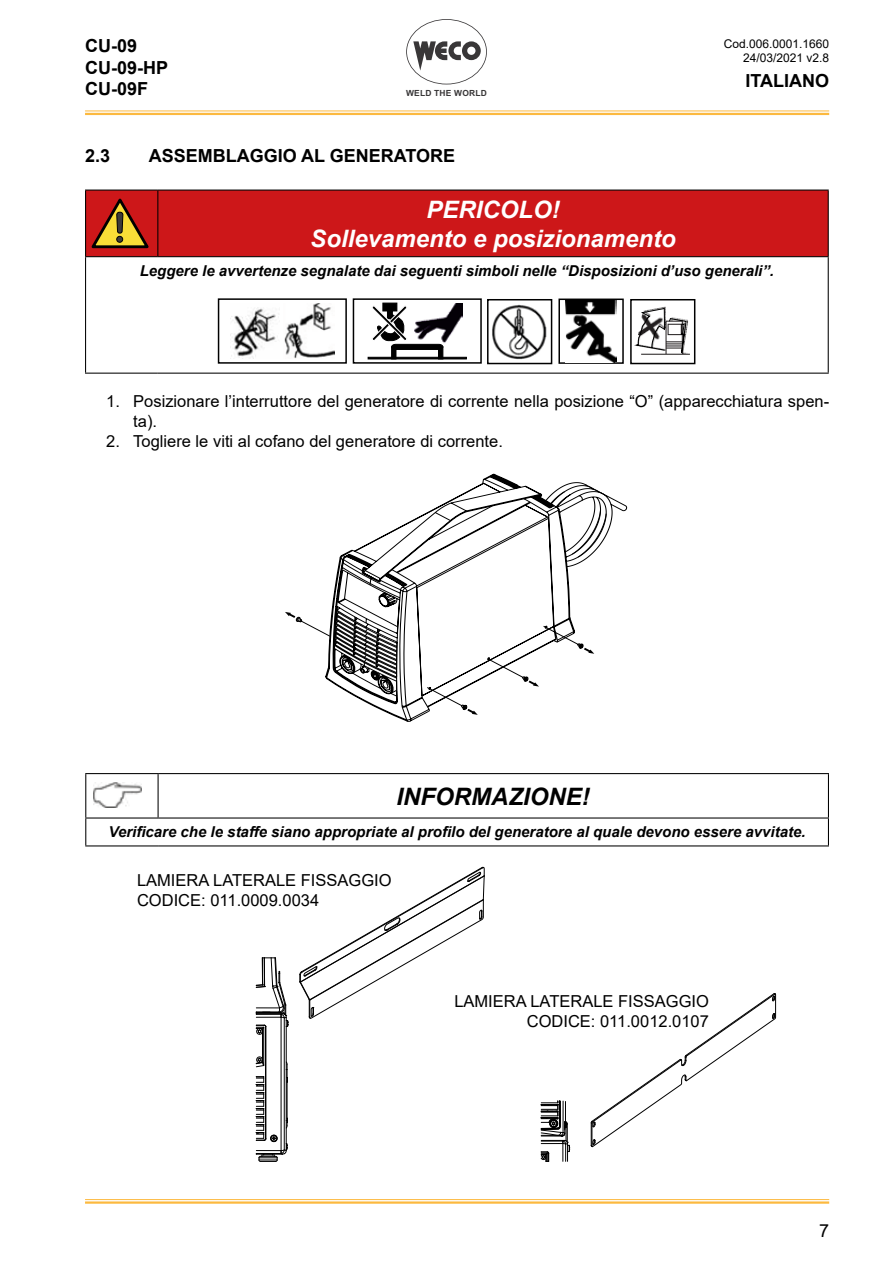
<style>
.page{position:relative;width:893px;height:1263px;background:#fff}
.page>*{position:absolute;margin:0;border:0;box-sizing:border-box;transform-origin:0 0}
.t1{font:italic 700 24px/28.8px "Arial";color:#fff;text-align:center}
.t2{font:italic 700 24px "Arial";color:#000}
.t3{font:700 18px/21.6px "Arial";color:#000}
.t4{font:18px "Arial";color:#000}
.t5{font:16.5px/19.8px "Arial";color:#000}
.t6{font:italic 700 15px "Arial";color:#000}
.t7{font:12px/14.4px "Arial";color:#000;text-align:right}
.t8{font:700 8.4px "Arial";letter-spacing:.02em;color:#393738}
</style>
<div class="page">
<svg style="left:406px;top:19px;width:81px;height:65px"></svg>
<hr style="left:85px;top:111px;width:744px;height:1px;background:#fcb93f">
<hr style="left:85px;top:113px;width:744px;height:2px;background:#fcb93f">
<hr style="left:85px;top:1199px;width:744px;height:1px;background:#fcb93f">
<hr style="left:85px;top:1201px;width:744px;height:3px;background:#fcb93f">
<div style="left:86px;top:191px;width:742px;height:65px;background:#cd1719"></div>
<hr style="left:85px;top:190px;width:73px;height:1px;background:#000">
<hr style="left:85px;top:191px;width:1px;height:65px;background:#000">
<hr style="left:158px;top:190px;width:671px;height:1px;background:#000">
<hr style="left:157px;top:191px;width:1px;height:65px;background:#000">
<hr style="left:828px;top:191px;width:1px;height:65px;background:#000">
<hr style="left:85px;top:256px;width:73px;height:1px;background:#000">
<hr style="left:85px;top:257px;width:1px;height:116px;background:#000">
<hr style="left:158px;top:256px;width:671px;height:1px;background:#000">
<hr style="left:828px;top:257px;width:1px;height:116px;background:#000">
<hr style="left:85px;top:373px;width:73px;height:1px;background:#000">
<hr style="left:158px;top:373px;width:671px;height:1px;background:#000">
<svg style="left:92px;top:199px;width:57px;height:49px;background:#af521e"></svg>
<div style="left:218px;top:298px;width:129px;height:66px;border:2px solid #000"></div>
<img style="left:284px;top:303px;width:51px;height:56px">
<img style="left:231px;top:307px;width:45px;height:52px">
<div style="left:353px;top:298px;width:129px;height:66px;border:2px solid #000"></div>
<div style="left:383px;top:303px;width:14px;height:8px;background:#080808"></div>
<img style="left:443px;top:304px;width:20px;height:47px">
<div style="left:368px;top:357px;width:99px;height:2px;background:#000;border:1px solid #000"></div>
<svg style="left:391px;top:350px;width:5px;height:9px"></svg>
<div style="left:438px;top:347px;width:5px;height:12px;background:#000"></div>
<svg style="left:372px;top:304px;width:71px;height:46px"></svg>
<div style="left:487px;top:299px;width:65px;height:65px;border:2px solid #000"></div>
<img style="left:489px;top:304px;width:61px;height:56px">
<div style="left:558px;top:299px;width:66px;height:65px;border:2px solid #000"></div>
<img style="left:566px;top:300px;width:51px;height:62px">
<div style="left:630px;top:299px;width:65px;height:65px;border:2px solid #000"></div>
<img style="left:659px;top:302px;width:34px;height:59px">
<svg style="left:633px;top:308px;width:54px;height:66px"></svg>
<svg style="left:351px;top:474px;width:277px;height:180px"></svg>
<svg style="left:584px;top:648px;width:10px;height:6px"></svg>
<svg style="left:285px;top:550px;width:271px;height:172px"></svg>
<hr style="left:85px;top:773px;width:73px;height:1px;background:#000">
<hr style="left:85px;top:774px;width:1px;height:43px;background:#000">
<hr style="left:158px;top:773px;width:671px;height:1px;background:#000">
<hr style="left:158px;top:774px;width:1px;height:43px;background:#000">
<hr style="left:828px;top:774px;width:1px;height:43px;background:#000">
<hr style="left:85px;top:817px;width:73px;height:1px;background:#000">
<svg style="left:85px;top:818px;width:1px;height:27px"></svg>
<hr style="left:158px;top:817px;width:671px;height:1px;background:#000">
<svg style="left:828px;top:818px;width:1px;height:27px"></svg>
<hr style="left:85px;top:845px;width:73px;height:1px;background:#000">
<hr style="left:158px;top:845px;width:671px;height:1px;background:#000">
<img style="left:94px;top:782px;width:48px;height:26px">
<svg style="left:300px;top:867px;width:185px;height:151px"></svg>
<svg style="left:256px;top:957px;width:33px;height:205px"></svg>
<svg style="left:591px;top:993px;width:185px;height:154px"></svg>
<svg style="left:541px;top:1101px;width:29px;height:61px"></svg>
<p class="t3" style="left:85px;top:35px;width:84px">CU-09<br>CU-09-HP<br>CU-09F</p>
<p class="t8" style="left:406px;top:88px;width:82px">WELD THE WORLD</p>
<p class="t7" style="left:724px;top:36px;width:107px">Cod.006.0001.1660<br>24/03/2021 v2.8</p>
<p class="t3" style="left:745px;top:70px;width:85px">ITALIANO</p>
<p class="t3" style="left:85px;top:145px;width:27px">2.3</p>
<p class="t3" style="left:149px;top:145px;width:308px">ASSEMBLAGGIO AL GENERATORE</p>
<h1 class="t1" style="left:310px;top:196px;width:367px">PERICOLO!<br>Sollevamento e posizionamento</h1>
<p class="t6" style="left:140px;top:261px;width:636px">Leggere le avvertenze segnalate dai seguenti simboli nelle “Disposizioni d’uso generali”.</p>
<p class="t5" style="left:133px;top:391px;width:697px;text-indent:-27px">1. Posizionare l’interruttore del generatore di corrente nella posizione “O” (apparecchiatura spen&shy;ta).</p>
<p class="t5" style="left:106px;top:431px;width:398px">2. Togliere le viti al cofano del generatore di corrente.</p>
<h1 class="t2" style="left:397px;top:780px;width:195px">INFORMAZIONE!</h1>
<p class="t6" style="left:109px;top:822px;width:698px">Verificare che le staffe siano appropriate al profilo del generatore al quale devono essere avvitate.</p>
<p class="t5" style="left:137px;top:870px;width:256px">LAMIERA LATERALE FISSAGGIO<br>CODICE: 011.0009.0034</p>
<p class="t5" style="left:454px;top:991px;width:256px;text-align:right">LAMIERA LATERALE FISSAGGIO<br>CODICE: 011.0012.0107</p>
<p class="t4" style="left:819px;top:1218px;width:12px">7</p>
</div>
